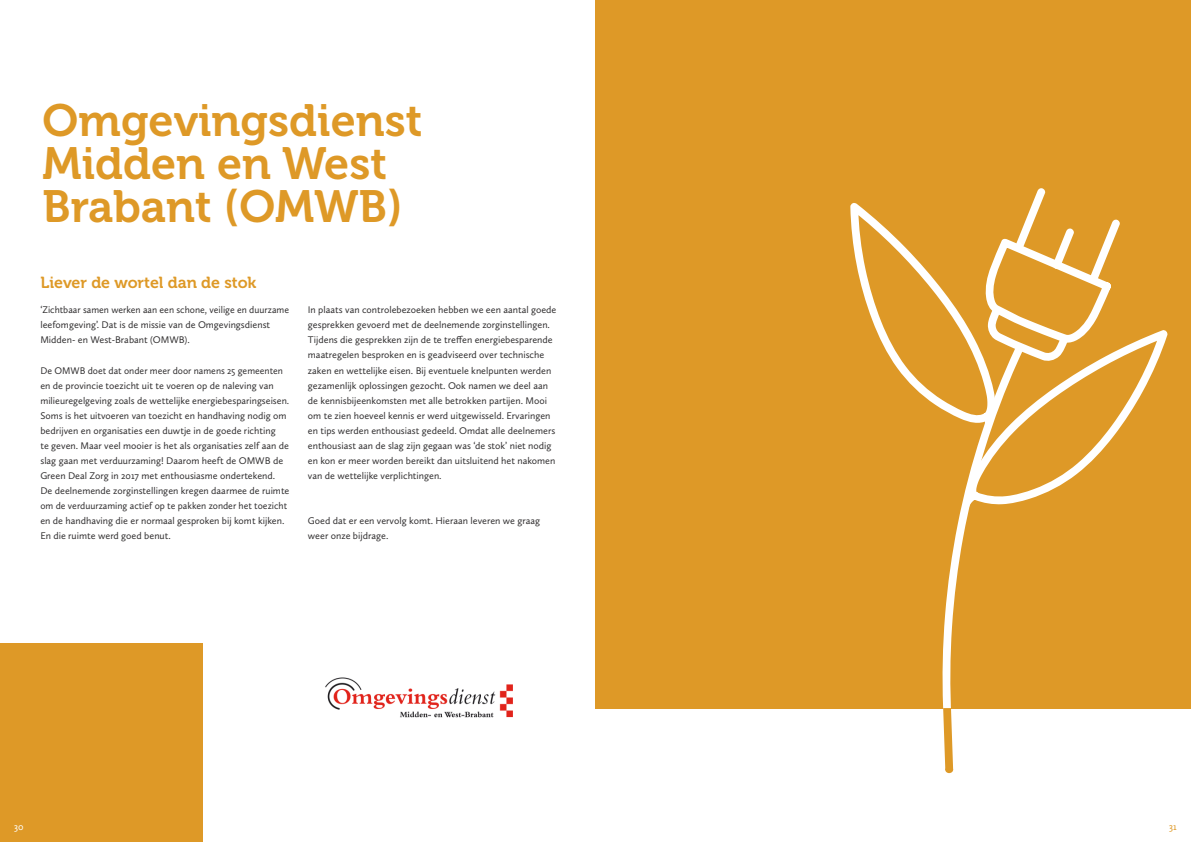
<style>
.page{position:relative;width:1191px;height:842px;background:#fff}
.page>*{position:absolute;margin:0;border:0;box-sizing:border-box;transform-origin:0 0}
.t1{font:45px/43px "Museo 700";color:#de9927}
.t2{font:16px "Museo 700";color:#de9927}
.t3{font:10px/15px "Calluna Sans";color:#312f30}
.t4{font:10px "Calluna Sans";color:#de9927}
.t5{font:10px "Calluna Sans";color:#fff}
</style>
<div class="page">
<div style="left:0;top:643px;width:202px;height:199px;background:#de9927"></div>
<div style="left:595px;top:0;width:596px;height:708px;background:#de9927"></div>
<img style="left:325px;top:677px;width:187px;height:41px">
<svg style="left:850px;top:188px;width:318px;height:586px"></svg>
<div style="left:945px;top:766px;width:8px;height:7px;background:#de9927;border-radius:50%"></div>
<p class="t1" style="left:43px;top:100px;width:381px">Omgevingsdienst<br>Midden en West<br>Brabant (OMWB)</p>
<p class="t2" style="left:40px;top:274px;width:217px">Liever de wortel dan de stok</p>
<p class="t3" style="left:40px;top:302px;width:250px">‘Zichtbaar samen werken aan een schone, veilige en duurzame leefomgeving’. Dat is de missie van de Omgevingsdienst<br>Midden- en West-Brabant (OMWB).</p>
<p class="t3" style="left:40px;top:362px;width:251px">De OMWB doet dat onder meer door namens 25 gemeenten en de provincie toezicht uit te voeren op de naleving van milieuregelgeving zoals de wettelijke energiebesparingseisen.<br>Soms is het uitvoeren van toezicht en handhaving nodig om bedrijven en organisaties een duwtje in de goede richting<br>te geven. Maar veel mooier is het als organisaties zelf aan de slag gaan met verduurzaming! Daarom heeft de OMWB de Green Deal Zorg in 2017 met enthousiasme ondertekend.<br>De deelnemende zorginstellingen kregen daarmee de ruimte om de verduurzaming actief op te pakken zonder het toezicht en de handhaving die er normaal gesproken bij komt kijken.<br>En die ruimte werd goed benut.</p>
<p class="t3" style="left:308px;top:302px;width:250px">In plaats van controlebezoeken hebben we een aantal goede gesprekken gevoerd met de deelnemende zorginstellingen.<br>Tijdens die gesprekken zijn de te treffen energiebesparende maatregelen besproken en is geadviseerd over technische zaken en wettelijke eisen. Bij eventuele knelpunten werden gezamenlijk oplossingen gezocht. Ook namen we deel aan de kennisbijeenkomsten met alle betrokken partijen. Mooi om te zien hoeveel kennis er werd uitgewisseld. Ervaringen en tips werden enthousiast gedeeld. Omdat alle deelnemers enthousiast aan de slag zijn gegaan was ‘de stok’ niet nodig en kon er meer worden bereikt dan uitsluitend het nakomen van de wettelijke verplichtingen.</p>
<p class="t3" style="left:308px;top:512px;width:234px">Goed dat er een vervolg komt. Hieraan leveren we graag weer onze bijdrage.</p>
<p class="t5" style="left:14px;top:820px;width:11px">30</p>
<p class="t4" style="left:1169px;top:820px;width:9px">31</p>
</div>
